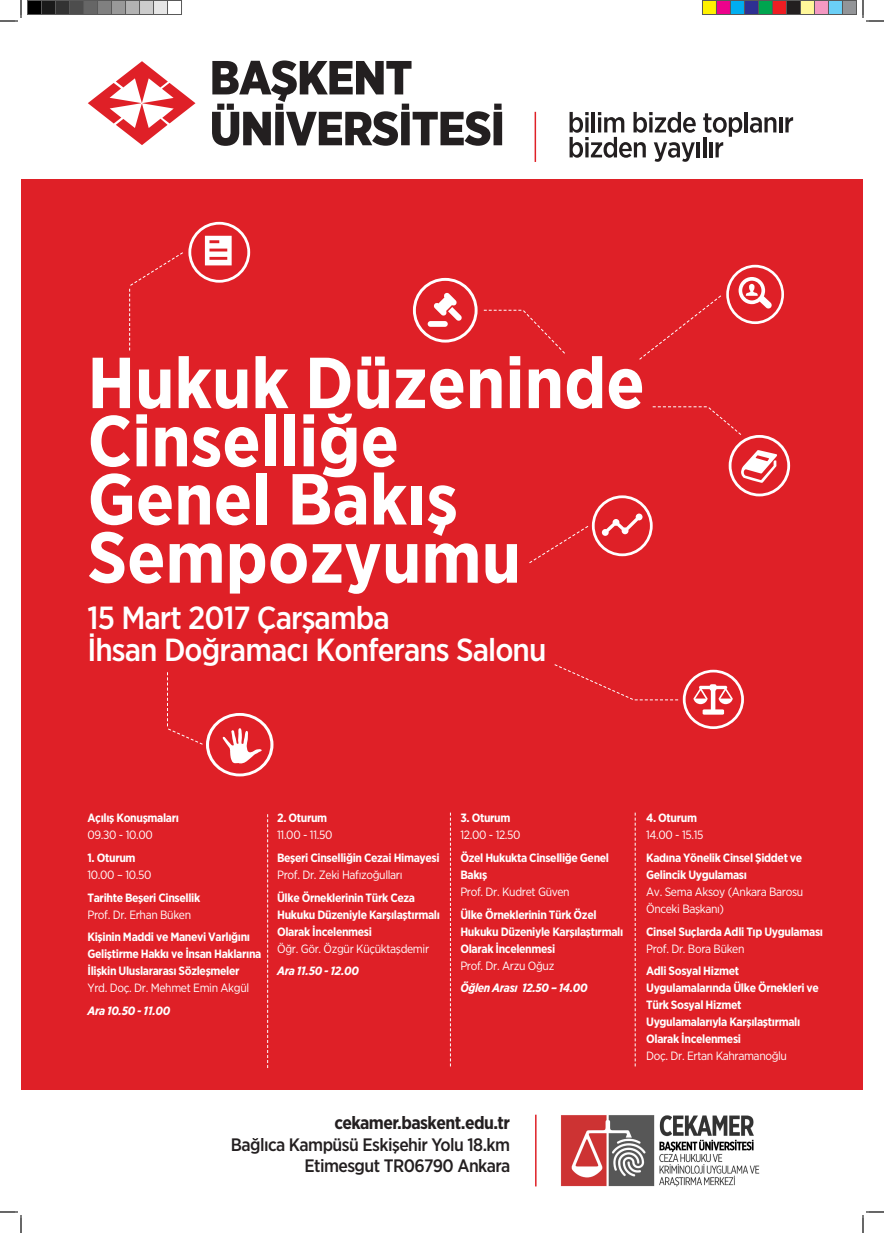
<style>
.page{position:relative;width:884px;height:1233px;background:#fff}
.page>*{position:absolute;margin:0;border:0;box-sizing:border-box;transform-origin:0 0}
.t1{font:700 72px "Gotham Narrow";color:#fff}
.t2{font:500 32px "Gotham Narrow";letter-spacing:-.03em;color:#fff}
.t3{font:500 18px "Gotham Narrow";letter-spacing:-.03em;color:#231f20}
.t4{font:700 18px "Gotham Narrow";letter-spacing:-.03em;color:#231f20}
.t5{font:700 12px/17px "Gotham Narrow";letter-spacing:-.03em;color:#fff}
.t6{font:12px/17px "Gotham Narrow";letter-spacing:-.03em;color:#fff}
.t7{font:italic 700 12px "Gotham Narrow";letter-spacing:-.03em;color:#fff}
</style>
<div class="page">
<div style="left:21px;top:180px;width:842px;height:910px;background:#df2027"></div>
<svg style="left:88px;top:61px;width:107px;height:84px"></svg>
<svg style="left:212px;top:60px;width:290px;height:86px"></svg>
<hr style="left:745px;top:112px;width:3px;height:20px;background:#231f20">
<svg style="left:750px;top:117px;width:26px;height:16px"></svg>
<hr style="left:779px;top:117px;width:3px;height:15px;background:#231f20">
<svg style="left:785px;top:117px;width:8px;height:15px"></svg>
<svg style="left:569px;top:112px;width:127px;height:50px"></svg>
<hr style="left:697px;top:142px;width:3px;height:15px;background:#231f20">
<svg style="left:703px;top:113px;width:39px;height:44px"></svg>
<hr style="left:535px;top:112px;width:1px;height:50px;background:#df2027">
<svg style="left:267px;top:814px;width:1px;height:254px"></svg>
<svg style="left:450px;top:812px;width:1px;height:254px"></svg>
<svg style="left:635px;top:812px;width:1px;height:254px"></svg>
<hr style="left:535px;top:1114px;width:1px;height:72px;background:#df2027">
<img style="left:560px;top:1115px;width:200px;height:72px">
<svg style="left:413px;top:278px;width:65px;height:64px"></svg>
<svg style="left:129px;top:222px;width:121px;height:128px"></svg>
<svg style="left:167px;top:672px;width:106px;height:104px"></svg>
<svg style="left:529px;top:406px;width:261px;height:158px"></svg>
<svg style="left:484px;top:309px;width:81px;height:45px"></svg>
<svg style="left:639px;top:265px;width:145px;height:95px"></svg>
<svg style="left:554px;top:664px;width:190px;height:65px"></svg>
<svg style="left:0;top:0;width:22px;height:22px"></svg>
<svg style="left:0;top:1211px;width:22px;height:22px"></svg>
<svg style="left:862px;top:0;width:22px;height:22px"></svg>
<svg style="left:862px;top:1211px;width:22px;height:22px"></svg>
<div style="left:28px;top:0;width:13px;height:14px;background:#000"></div>
<div style="left:27px;top:0;width:15px;height:15px;border:1px solid #595959"></div>
<div style="left:42px;top:0;width:14px;height:14px;background:#1a1a1a"></div>
<div style="left:41px;top:0;width:15px;height:15px;border:1px solid #595959"></div>
<div style="left:56px;top:0;width:14px;height:14px;background:#333"></div>
<div style="left:55px;top:0;width:15px;height:15px;border:1px solid #595959"></div>
<div style="left:70px;top:0;width:14px;height:14px;background:#4d4d4d"></div>
<div style="left:69px;top:0;width:15px;height:15px;border:1px solid #595959"></div>
<div style="left:84px;top:0;width:13px;height:14px;background:#666"></div>
<div style="left:83px;top:0;width:15px;height:15px;border:1px solid #595959"></div>
<div style="left:98px;top:0;width:14px;height:14px;background:#808080"></div>
<div style="left:97px;top:0;width:15px;height:15px;border:1px solid #595959"></div>
<div style="left:112px;top:0;width:13px;height:14px;background:#999"></div>
<div style="left:111px;top:0;width:15px;height:15px;border:1px solid #595959"></div>
<div style="left:126px;top:0;width:14px;height:14px;background:#b3b3b3"></div>
<div style="left:125px;top:0;width:15px;height:15px;border:1px solid #595959"></div>
<div style="left:140px;top:0;width:14px;height:14px;background:#ccc"></div>
<div style="left:139px;top:0;width:15px;height:15px;border:1px solid #595959"></div>
<div style="left:154px;top:0;width:13px;height:14px;background:#e6e6e6"></div>
<div style="left:153px;top:0;width:15px;height:15px;border:1px solid #595959"></div>
<div style="left:167px;top:0;width:15px;height:15px;border:1px solid #595959"></div>
<div style="left:702px;top:0;width:14px;height:14px;background:#fff101"></div>
<div style="left:702px;top:0;width:15px;height:15px;border:1px solid #595959"></div>
<div style="left:716px;top:0;width:14px;height:14px;background:#ed028c"></div>
<div style="left:716px;top:0;width:15px;height:15px;border:1px solid #595959"></div>
<div style="left:730px;top:0;width:14px;height:14px;background:#00aeef"></div>
<div style="left:730px;top:0;width:15px;height:15px;border:1px solid #595959"></div>
<div style="left:744px;top:0;width:14px;height:14px;background:#2e3092"></div>
<div style="left:744px;top:0;width:15px;height:15px;border:1px solid #595959"></div>
<div style="left:758px;top:0;width:14px;height:14px;background:#00a54f"></div>
<div style="left:758px;top:0;width:15px;height:15px;border:1px solid #595959"></div>
<div style="left:772px;top:0;width:14px;height:14px;background:#ee1d23"></div>
<div style="left:772px;top:0;width:15px;height:15px;border:1px solid #595959"></div>
<div style="left:786px;top:0;width:14px;height:14px;background:#231f20"></div>
<div style="left:786px;top:0;width:15px;height:15px;border:1px solid #595959"></div>
<div style="left:800px;top:0;width:14px;height:14px;background:#fff79a"></div>
<div style="left:800px;top:0;width:15px;height:15px;border:1px solid #595959"></div>
<div style="left:814px;top:0;width:14px;height:14px;background:#f499c2"></div>
<div style="left:814px;top:0;width:15px;height:15px;border:1px solid #595959"></div>
<div style="left:828px;top:0;width:14px;height:14px;background:#6bcff6"></div>
<div style="left:828px;top:0;width:15px;height:15px;border:1px solid #595959"></div>
<div style="left:842px;top:0;width:14px;height:14px;background:#939598"></div>
<div style="left:842px;top:0;width:15px;height:15px;border:1px solid #595959"></div>
<p class="t1" style="left:88px;top:336px;width:559px">Hukuk Düzeninde</p>
<p class="t1" style="left:88px;top:395px;width:313px">Cinselliğe</p>
<p class="t1" style="left:88px;top:453px;width:372px">Genel Bakış</p>
<p class="t1" style="left:88px;top:511px;width:435px">Sempozyumu</p>
<p class="t2" style="left:88px;top:597px;width:304px">15 Mart 2017 Çarşamba</p>
<p class="t2" style="left:88px;top:630px;width:460px">İhsan Doğramacı Konferans Salonu</p>
<p class="t5" style="left:88px;top:809px;width:93px">Açılış Konuşmaları</p>
<p class="t6" style="left:88px;top:826px;width:67px">09.30 - 10.00</p>
<p class="t5" style="left:88px;top:849px;width:50px">1. Oturum</p>
<p class="t6" style="left:88px;top:866px;width:65px">10.00 – 10.50</p>
<p class="t5" style="left:88px;top:888px;width:114px">Tarihte Beşeri Cinsellik</p>
<p class="t6" style="left:88px;top:905px;width:105px">Prof. Dr. Erhan Büken</p>
<p class="t5" style="left:88px;top:928px;width:175px">Kişinin Maddi ve Manevi Varlığını<br>Geliştirme Hakkı ve İnsan Haklarına<br>İlişkin Uluslararası Sözleşmeler</p>
<p class="t6" style="left:88px;top:979px;width:163px">Yrd. Doç. Dr. Mehmet Emin Akgül</p>
<p class="t7" style="left:88px;top:1003px;width:84px">Ara 10.50 - 11.00</p>
<p class="t5" style="left:277px;top:809px;width:52px">2. Oturum</p>
<p class="t6" style="left:277px;top:826px;width:57px">11.00 - 11.50</p>
<p class="t5" style="left:277px;top:849px;width:164px">Beşeri Cinselliğin Cezai Himayesi</p>
<p class="t6" style="left:277px;top:866px;width:127px">Prof. Dr. Zeki Hafızoğulları</p>
<p class="t5" style="left:277px;top:888px;width:164px">Ülke Örneklerinin Türk Ceza<br>Hukuku Düzeniyle Karşılaştırmalı<br>Olarak İncelenmesi</p>
<p class="t6" style="left:277px;top:939px;width:154px">Öğr. Gör. Özgür Küçüktaşdemir</p>
<p class="t7" style="left:277px;top:963px;width:83px">Ara 11.50 - 12.00</p>
<p class="t5" style="left:460px;top:809px;width:52px">3. Oturum</p>
<p class="t6" style="left:460px;top:826px;width:62px">12.00 - 12.50</p>
<p class="t5" style="left:460px;top:849px;width:150px">Özel Hukukta Cinselliğe Genel<br>Bakış</p>
<p class="t6" style="left:460px;top:883px;width:111px">Prof. Dr. Kudret Güven</p>
<p class="t5" style="left:460px;top:905px;width:164px">Ülke Örneklerinin Türk Özel<br>Hukuku Düzeniyle Karşılaştırmalı<br>Olarak İncelenmesi</p>
<p class="t6" style="left:460px;top:956px;width:95px">Prof. Dr. Arzu Oğuz</p>
<p class="t7" style="left:460px;top:980px;width:129px">Öğlen Arası 12.50 – 14.00</p>
<p class="t4" style="left:334px;top:1111px;width:177px">cekamer.baskent.edu.tr</p>
<p class="t3" style="left:231px;top:1133px;width:281px">Bağlıca Kampüsü Eskişehir Yolu 18.km</p>
<p class="t3" style="left:304px;top:1154px;width:207px">Etimesgut TR06790 Ankara</p>
<p class="t5" style="left:646px;top:809px;width:52px">4. Oturum</p>
<p class="t6" style="left:646px;top:826px;width:59px">14.00 - 15.15</p>
<p class="t5" style="left:646px;top:849px;width:158px">Kadına Yönelik Cinsel Şiddet ve<br>Gelincik Uygulaması</p>
<p class="t6" style="left:646px;top:883px;width:159px">Av. Sema Aksoy (Ankara Barosu<br>Önceki Başkanı)</p>
<p class="t5" style="left:646px;top:922px;width:178px">Cinsel Suçlarda Adli Tıp Uygulaması</p>
<p class="t6" style="left:646px;top:939px;width:100px">Prof. Dr. Bora Büken</p>
<p class="t5" style="left:646px;top:962px;width:174px">Adli Sosyal Hizmet<br>Uygulamalarında Ülke Örnekleri ve<br>Türk Sosyal Hizmet</p>
<p class="t5" style="left:646px;top:1013px;width:156px">Uygulamalarıyla Karşılaştırmalı<br>Olarak İncelenmesi</p>
<p class="t6" style="left:646px;top:1047px;width:142px">Doç. Dr. Ertan Kahramanoğlu</p>
</div>
